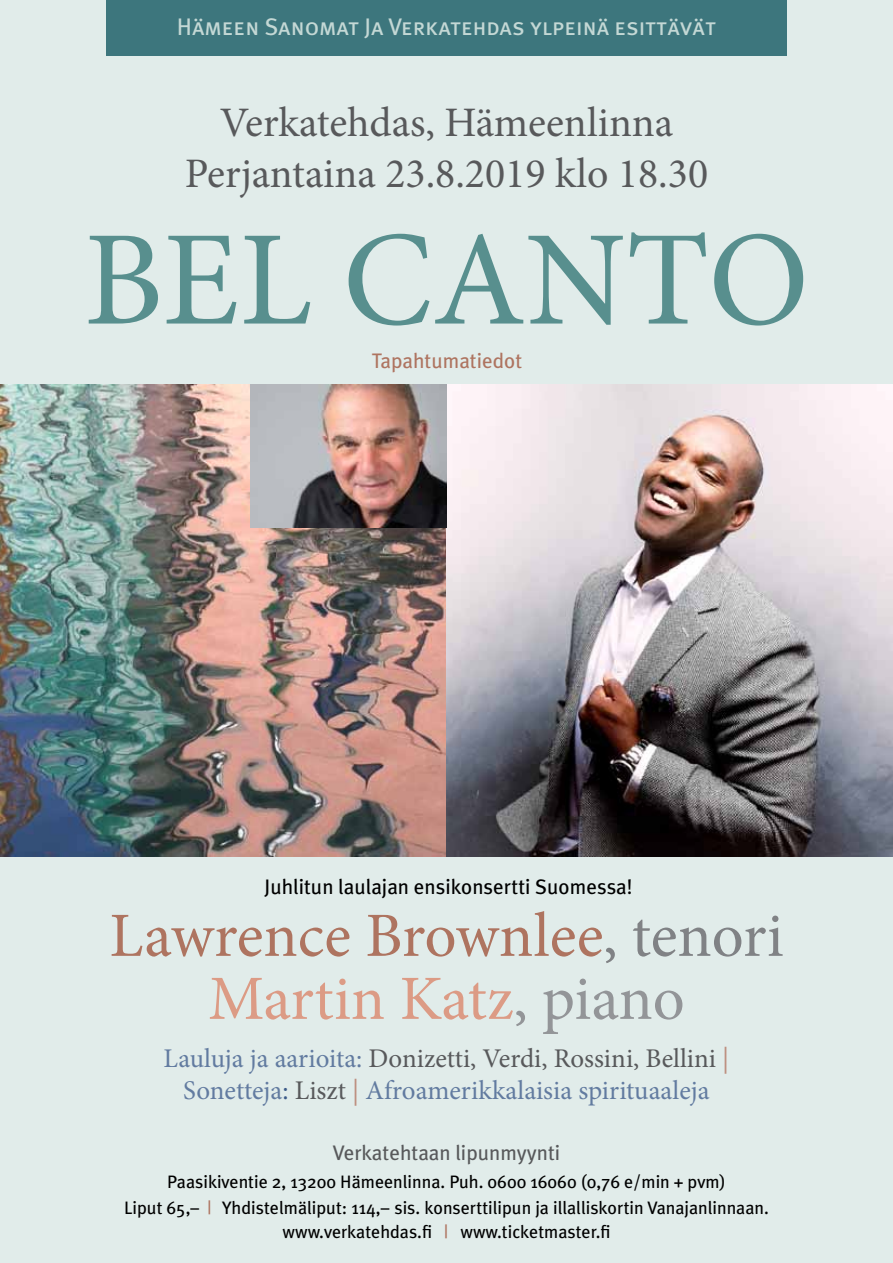
<style>
.page{position:relative;width:893px;height:1263px;background:#e1ecea}
.page>*{position:absolute;margin:0;border:0;box-sizing:border-box;transform-origin:0 0}
.t1{font:135px "Minion Pro";color:#588f8e}
.t2{font:63px/63px "Minion Pro";letter-spacing:-.005em;color:#ae7460;text-align:center}
.t3{font:42px/50.4px "Minion Pro";color:#58595b;text-align:center}
.t4{font:27px/32.4px "Minion Pro";color:#627ba0;text-align:center}
.t5{font:24px "Meta Plus Book Caps";color:#c4d8d5}
.t6{font:21px "Meta Plus";color:#000}
.t7{font:21px "Meta Plus";color:#58595b}
.t8{font:21px "Meta Plus";color:#ae7460}
.t9{font:18px/25.8px "Meta Plus";color:#000;text-align:center}
.s1{color:#808285}
.s2{color:#dc9b85}
.s3{color:#939598}
.s4{color:#58595b}
.s5{color:#be9080}
.s6{color:#3b5a88}
.s7{color:#ae7460}
</style>
<div class="page">
<div style="left:106px;top:0;width:681px;height:55px;background:#3d767d"></div>
<img style="left:0;top:385px;width:446px;height:471px">
<img style="left:446px;top:385px;width:447px;height:471px">
<img style="left:251px;top:385px;width:195px;height:143px">
<h3 class="t5" style="left:177px;top:13px;width:541px">Hämeen Sanomat Ja Verkatehdas ylpeinä esittävät</h3>
<h3 class="t3" style="left:185px;top:98px;width:525px">Verkatehdas, Hämeenlinna<br>Perjantaina 23.8.2019 klo 18.30</h3>
<h1 class="t1" style="left:84px;top:190px;width:727px">BEL CANTO</h1>
<p class="t8" style="left:372px;top:349px;width:152px">Tapahtumatiedot</p>
<p class="t6" style="left:265px;top:874px;width:370px">Juhlitun laulajan ensikonsertti Suomessa!</p>
<h2 class="t2" style="left:109px;top:904px;width:676px">Lawrence Brownlee<span class="s1">, tenori<br></span><span class="s2">Martin Katz</span><span class="s3">, piano</span></h2>
<h3 class="t4" style="left:164px;top:1042px;width:567px">Lauluja ja aarioita: <span class="s4">Donizetti, Verdi, Rossini, Bellini</span> <span class="s5">|<br></span>Sonetteja<span class="s6">:</span> <span class="s4">Liszt</span> <span class="s5">|</span> Afroamerikkalaisia spirituaaleja</h3>
<p class="t7" style="left:333px;top:1140px;width:229px">Verkatehtaan lipunmyynti</p>
<p class="t9" style="left:124px;top:1169px;width:646px">Paasikiventie 2, 13200 Hämeenlinna. Puh. 0600 16060 (0,76 e/min + pvm)<br>Liput 65,– <span class="s7">|</span> Yhdistelmäliput: 114,– sis. konserttilipun ja illalliskortin Vanajanlinnaan.</p>
<p class="t9" style="left:282px;top:1218px;width:329px">www.verkatehdas.fi <span class="s7">|</span> www.ticketmaster.fi</p>
</div>
